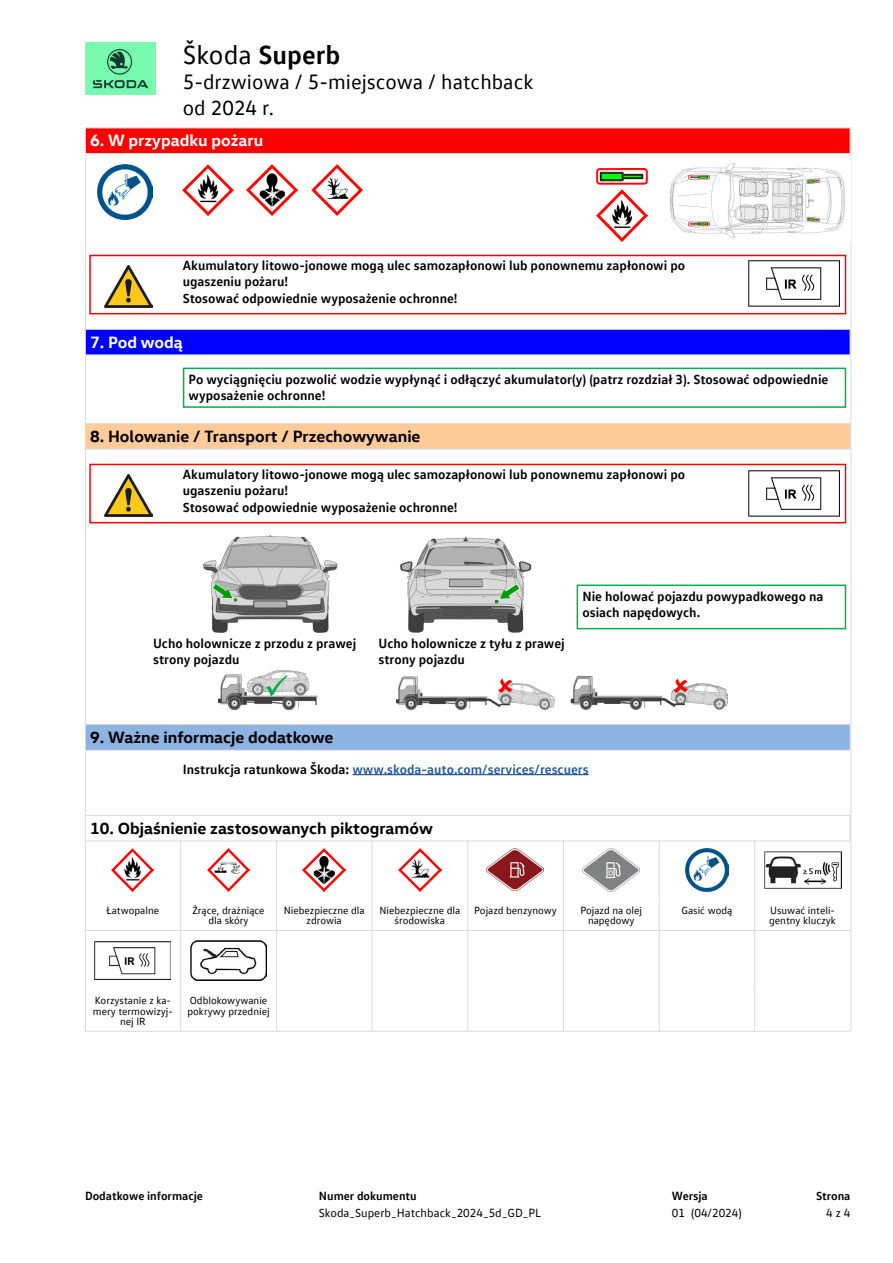
<style>
.page{position:relative;width:893px;height:1263px;background:#fff}
.page>*{position:absolute;margin:0;border:0;box-sizing:border-box;transform-origin:0 0}
.t1{font:700 27px "VW Text Office";color:#000}
.t2{font:21px/25.5px "VW Text Office";color:#000}
.t3{font:700 16.5px "VW Head Office";color:#000}
.t4{font:700 16.5px "VW Head Office";color:#fff}
.t5{font:700 13.5px/16.5px "VW Text Office";color:#000}
.t6{font:700 13.5px "VW Text Office";color:#275b9b}
.t7{font:12px "VW Text Office";color:#000}
.t8{font:700 12px "VW Text Office";color:#000}
.t9{font:10.5px/10.5px "VW Text Office";color:#000;text-align:center}
.s1{font-weight:400}
.s2{color:#000}
</style>
<div class="page">
<img style="left:85px;top:43px;width:71px;height:52px">
<hr style="left:85px;top:128px;width:1px;height:903px;background:#dadada">
<hr style="left:850px;top:128px;width:1px;height:903px;background:#dadada">
<div style="left:85px;top:815px;width:765px;height:26px;border:1px solid #dadada"></div>
<hr style="left:276px;top:931px;width:1px;height:59px;background:#dadada">
<hr style="left:372px;top:931px;width:1px;height:59px;background:#dadada">
<hr style="left:467px;top:931px;width:1px;height:59px;background:#dadada">
<hr style="left:563px;top:931px;width:1px;height:59px;background:#dadada">
<hr style="left:659px;top:931px;width:1px;height:59px;background:#dadada">
<hr style="left:754px;top:931px;width:1px;height:59px;background:#dadada">
<hr style="left:276px;top:990px;width:1px;height:41px;background:#dadada">
<hr style="left:372px;top:990px;width:1px;height:41px;background:#dadada">
<hr style="left:467px;top:990px;width:1px;height:41px;background:#dadada">
<hr style="left:563px;top:990px;width:1px;height:41px;background:#dadada">
<hr style="left:659px;top:990px;width:1px;height:41px;background:#dadada">
<hr style="left:754px;top:990px;width:1px;height:41px;background:#dadada">
<hr style="left:181px;top:1031px;width:95px;height:1px;background:#dadada">
<hr style="left:276px;top:1031px;width:96px;height:1px;background:#dadada">
<hr style="left:372px;top:1031px;width:96px;height:1px;background:#dadada">
<hr style="left:468px;top:1031px;width:95px;height:1px;background:#dadada">
<hr style="left:563px;top:1031px;width:96px;height:1px;background:#dadada">
<hr style="left:659px;top:1031px;width:96px;height:1px;background:#dadada">
<hr style="left:755px;top:1031px;width:95px;height:1px;background:#dadada">
<hr style="left:180px;top:840px;width:1px;height:60px;background:#dadada">
<hr style="left:276px;top:840px;width:1px;height:60px;background:#dadada">
<hr style="left:372px;top:840px;width:1px;height:60px;background:#dadada">
<hr style="left:467px;top:840px;width:1px;height:60px;background:#dadada">
<hr style="left:563px;top:840px;width:1px;height:60px;background:#dadada">
<hr style="left:659px;top:840px;width:1px;height:60px;background:#dadada">
<hr style="left:180px;top:900px;width:1px;height:30px;background:#dadada">
<hr style="left:276px;top:900px;width:1px;height:30px;background:#dadada">
<hr style="left:372px;top:900px;width:1px;height:30px;background:#dadada">
<hr style="left:467px;top:900px;width:1px;height:30px;background:#dadada">
<hr style="left:563px;top:900px;width:1px;height:30px;background:#dadada">
<hr style="left:659px;top:900px;width:1px;height:30px;background:#dadada">
<hr style="left:181px;top:930px;width:95px;height:1px;background:#dadada">
<hr style="left:276px;top:930px;width:96px;height:1px;background:#dadada">
<hr style="left:372px;top:930px;width:96px;height:1px;background:#dadada">
<hr style="left:468px;top:930px;width:95px;height:1px;background:#dadada">
<hr style="left:563px;top:930px;width:96px;height:1px;background:#dadada">
<hr style="left:659px;top:930px;width:96px;height:1px;background:#dadada">
<hr style="left:85px;top:930px;width:96px;height:1px;background:#dadada">
<hr style="left:180px;top:931px;width:1px;height:59px;background:#dadada">
<hr style="left:180px;top:990px;width:1px;height:41px;background:#dadada">
<hr style="left:85px;top:1031px;width:96px;height:1px;background:#dadada">
<hr style="left:754px;top:840px;width:1px;height:60px;background:#dadada">
<hr style="left:754px;top:900px;width:1px;height:30px;background:#dadada">
<hr style="left:755px;top:930px;width:95px;height:1px;background:#dadada">
<img style="left:111px;top:849px;width:43px;height:42px">
<img style="left:207px;top:849px;width:43px;height:42px">
<img style="left:303px;top:848px;width:42px;height:43px">
<img style="left:399px;top:849px;width:42px;height:42px">
<img style="left:486px;top:849px;width:57px;height:42px">
<img style="left:582px;top:849px;width:58px;height:42px">
<img style="left:686px;top:848px;width:42px;height:43px">
<img style="left:764px;top:851px;width:77px;height:38px">
<img style="left:94px;top:941px;width:77px;height:39px">
<img style="left:190px;top:940px;width:77px;height:41px">
<div style="left:85px;top:725px;width:765px;height:25px;background:#8db3e2"></div>
<div style="left:85px;top:724px;width:765px;height:27px;border:1px solid #dadada"></div>
<hr style="left:352px;top:774px;width:237px;height:1px;background:#275b9b">
<img style="left:104px;top:474px;width:48px;height:42px">
<div style="left:89px;top:464px;width:757px;height:59px;border:2px solid #f00"></div>
<img style="left:748px;top:471px;width:92px;height:46px">
<div style="left:85px;top:423px;width:765px;height:26px;background:#fc9"></div>
<div style="left:85px;top:423px;width:765px;height:26px;border:1px solid #dadada"></div>
<div style="left:577px;top:584px;width:269px;height:45px;border:2px solid #00b050"></div>
<img style="left:219px;top:670px;width:99px;height:39px">
<img style="left:396px;top:675px;width:331px;height:34px">
<img style="left:203px;top:535px;width:135px;height:98px">
<img style="left:400px;top:536px;width:131px;height:97px">
<img style="left:104px;top:265px;width:48px;height:42px">
<div style="left:89px;top:255px;width:757px;height:59px;border:2px solid #f00"></div>
<img style="left:748px;top:260px;width:92px;height:47px">
<img style="left:97px;top:164px;width:55px;height:56px">
<img style="left:183px;top:164px;width:51px;height:52px">
<img style="left:247px;top:164px;width:51px;height:52px">
<img style="left:311px;top:164px;width:51px;height:52px">
<img style="left:596px;top:190px;width:51px;height:51px">
<img style="left:596px;top:168px;width:51px;height:16px">
<div style="left:183px;top:368px;width:663px;height:40px;border:2px solid #00b050"></div>
<div style="left:85px;top:329px;width:765px;height:26px;background:#00f"></div>
<div style="left:85px;top:329px;width:765px;height:26px;border:1px solid #dadada"></div>
<div style="left:85px;top:128px;width:765px;height:25px;background:#f00"></div>
<div style="left:85px;top:128px;width:765px;height:26px;border:1px solid #dadada"></div>
<img style="left:669px;top:163px;width:176px;height:75px">
<h1 class="t1" style="left:183px;top:37px;width:159px"><span class="s1">Škoda</span> Superb</h1>
<h2 class="t2" style="left:183px;top:69px;width:352px">5-drzwiowa / 5-miejscowa / hatchback od 2024 r.</h2>
<p class="t4" style="left:90px;top:130px;width:175px">6. W przypadku pożaru</p>
<p class="t5" style="left:183px;top:256px;width:504px">Akumulatory litowo-jonowe mogą ulec samozapłonowi lub ponownemu zapłonowi po ugaszeniu pożaru!<br>Stosować odpowiednie wyposażenie ochronne!</p>
<p class="t4" style="left:90px;top:331px;width:94px">7. Pod wodą</p>
<p class="t5" style="left:189px;top:370px;width:641px">Po wyciągnięciu pozwolić wodzie wypłynąć i odłączyć akumulator(y) (patrz rozdział 3). Stosować odpowiednie wyposażenie ochronne!</p>
<p class="t3" style="left:90px;top:425px;width:332px">8. Holowanie / Transport / Przechowywanie</p>
<p class="t5" style="left:183px;top:465px;width:504px">Akumulatory litowo-jonowe mogą ulec samozapłonowi lub ponownemu zapłonowi po ugaszeniu pożaru!<br>Stosować odpowiednie wyposażenie ochronne!</p>
<p class="t5" style="left:153px;top:634px;width:205px">Ucho holownicze z przodu z prawej strony pojazdu</p>
<p class="t5" style="left:378px;top:634px;width:188px">Ucho holownicze z tyłu z prawej strony pojazdu</p>
<p class="t5" style="left:582px;top:587px;width:243px">Nie holować pojazdu powypadkowego na osiach napędowych.</p>
<p class="t3" style="left:90px;top:727px;width:245px">9. Ważne informacje dodatkowe</p>
<p class="t6" style="left:183px;top:760px;width:407px"><span class="s2">Instrukcja ratunkowa Škoda:</span> www.skoda-auto.com/services/rescuers</p>
<p class="t3" style="left:90px;top:817px;width:344px">10. Objaśnienie zastosowanych piktogramów</p>
<p class="t9" style="left:107px;top:905px;width:54px">Łatwopalne</p>
<p class="t9" style="left:192px;top:905px;width:74px">Żrące, drażniące dla skóry</p>
<p class="t9" style="left:284px;top:905px;width:82px">Niebezpieczne dla zdrowia</p>
<p class="t9" style="left:379px;top:905px;width:82px">Niebezpieczne dla środowiska</p>
<p class="t9" style="left:474px;top:905px;width:84px">Pojazd benzynowy</p>
<p class="t9" style="left:580px;top:905px;width:63px">Pojazd na olej napędowy</p>
<p class="t9" style="left:681px;top:905px;width:52px">Gasić wodą</p>
<p class="t9" style="left:769px;top:905px;width:68px;text-align:left">Usuwać inteli&shy;gentny kluczyk</p>
<p class="t9" style="left:93px;top:995px;width:81px">Korzystanie z ka&shy;mery termowizyj&shy;nej IR</p>
<p class="t9" style="left:188px;top:995px;width:84px;text-align:left">Odblokowywanie pokrywy przedniej</p>
<p class="t8" style="left:85px;top:1188px;width:119px">Dodatkowe informacje</p>
<p class="t8" style="left:319px;top:1188px;width:99px">Numer dokumentu</p>
<p class="t7" style="left:319px;top:1206px;width:224px">Skoda_Superb_Hatchback_2024_5d_GD_PL</p>
<p class="t8" style="left:672px;top:1188px;width:37px">Wersja</p>
<p class="t7" style="left:672px;top:1206px;width:72px">01 (04/2024)</p>
<p class="t8" style="left:816px;top:1188px;width:36px">Strona</p>
<p class="t7" style="left:826px;top:1206px;width:26px">4 z 4</p>
</div>
